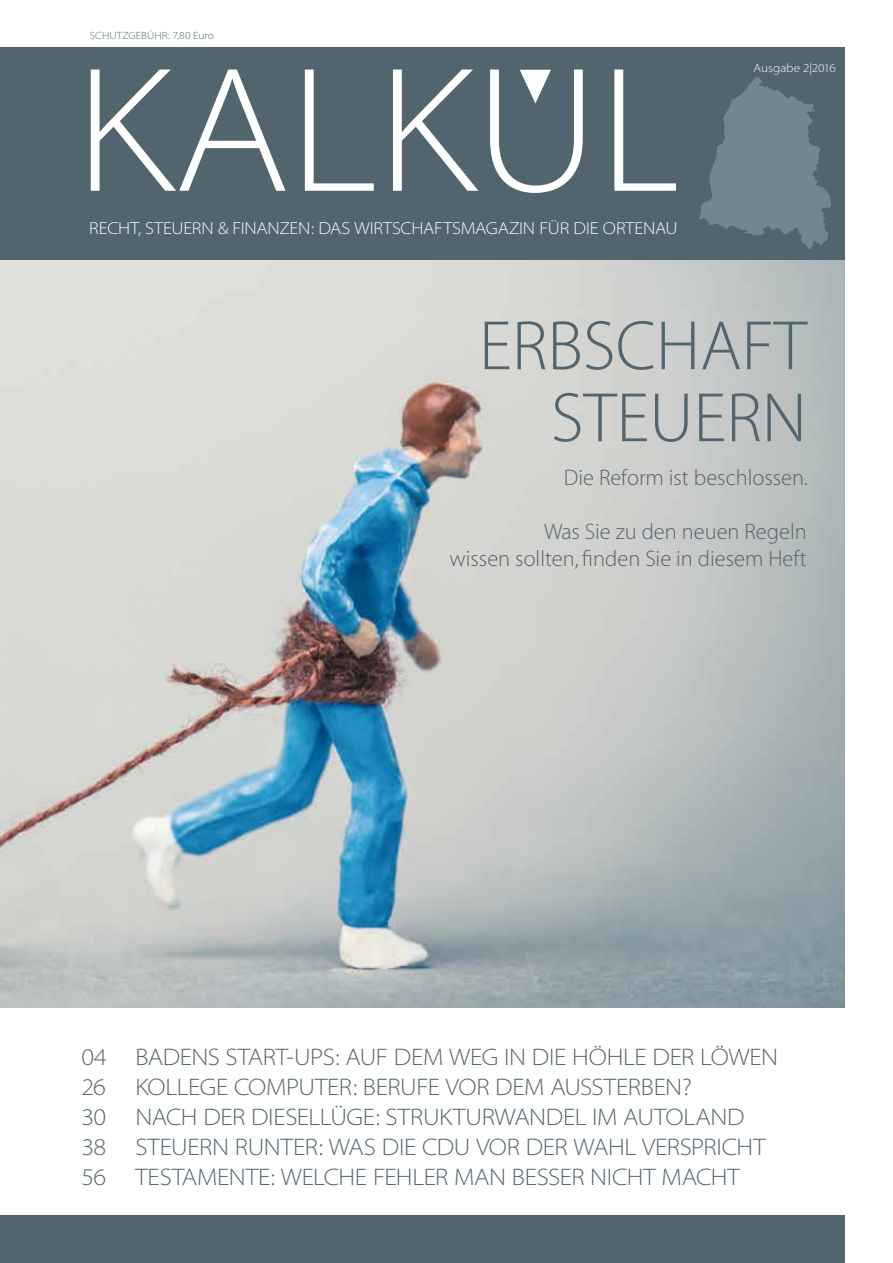
<style>
.page{position:relative;width:893px;height:1263px;background:#fff}
.page>*{position:absolute;margin:0;border:0;box-sizing:border-box;transform-origin:0 0}
.t1{font:70.5px/72px "Myriad MM 215 600";letter-spacing:-.025em;color:#52646d;text-align:right}
.t2{font:24px/30px "Myriad MM 215 700";letter-spacing:-.015em;color:#52646d}
.t3{font:22.5px/27px "Myriad MM 215 600";letter-spacing:-.02em;color:#52646d;text-align:right}
.t4{font:17.4px "Myriad MM 215 700";letter-spacing:-.01em;color:#fff}
.t5{font:12px "Myriad MM 215 700";letter-spacing:-.005em;color:#fff}
.t6{font:10.5px "Myriad MM 215 700";letter-spacing:.005em;color:#52646d}
</style>
<div class="page">
<img style="left:0;top:259px;width:845px;height:749px">
<div style="left:0;top:47px;width:845px;height:212px;background:#52646d"></div>
<div style="left:0;top:1215px;width:845px;height:48px;background:#52646d"></div>
<svg style="left:91px;top:70px;width:194px;height:121px"></svg>
<svg style="left:305px;top:70px;width:69px;height:121px"></svg>
<svg style="left:393px;top:70px;width:85px;height:121px"></svg>
<svg style="left:614px;top:70px;width:61px;height:121px"></svg>
<svg style="left:490px;top:70px;width:93px;height:123px"></svg>
<svg style="left:699px;top:77px;width:133px;height:172px"></svg>
<p class="t6" style="left:90px;top:31px;width:126px">SCHUTZGEBÜHR: 7,80 Euro</p>
<p class="t4" style="left:89px;top:220px;width:590px">RECHT, STEUERN &amp; FINANZEN: DAS WIRTSCHAFTSMAGAZIN FÜR DIE ORTENAU</p>
<p class="t5" style="left:753px;top:62px;width:84px">Ausgabe 2|2016</p>
<h1 class="t1" style="left:479px;top:313px;width:329px">ERBSCHAFT<br>STEUERN</h1>
<p class="t3" style="left:564px;top:465px;width:247px">Die Reform ist beschlossen.</p>
<p class="t3" style="left:450px;top:519px;width:359px">Was Sie zu den neuen Regeln<br>wissen sollten, finden Sie in diesem Heft</p>
<p class="t2" style="left:81px;top:1043px;width:698px">04 BADENS START-UPS: AUF DEM WEG IN DIE HÖHLE DER LÖWEN 26 KOLLEGE COMPUTER: BERUFE VOR DEM AUSSTERBEN?<br>30 NACH DER DIESELLÜGE: STRUKTURWANDEL IM AUTOLAND<br>38 STEUERN RUNTER: WAS DIE CDU VOR DER WAHL VERSPRICHT 56 TESTAMENTE: WELCHE FEHLER MAN BESSER NICHT MACHT</p>
</div>
